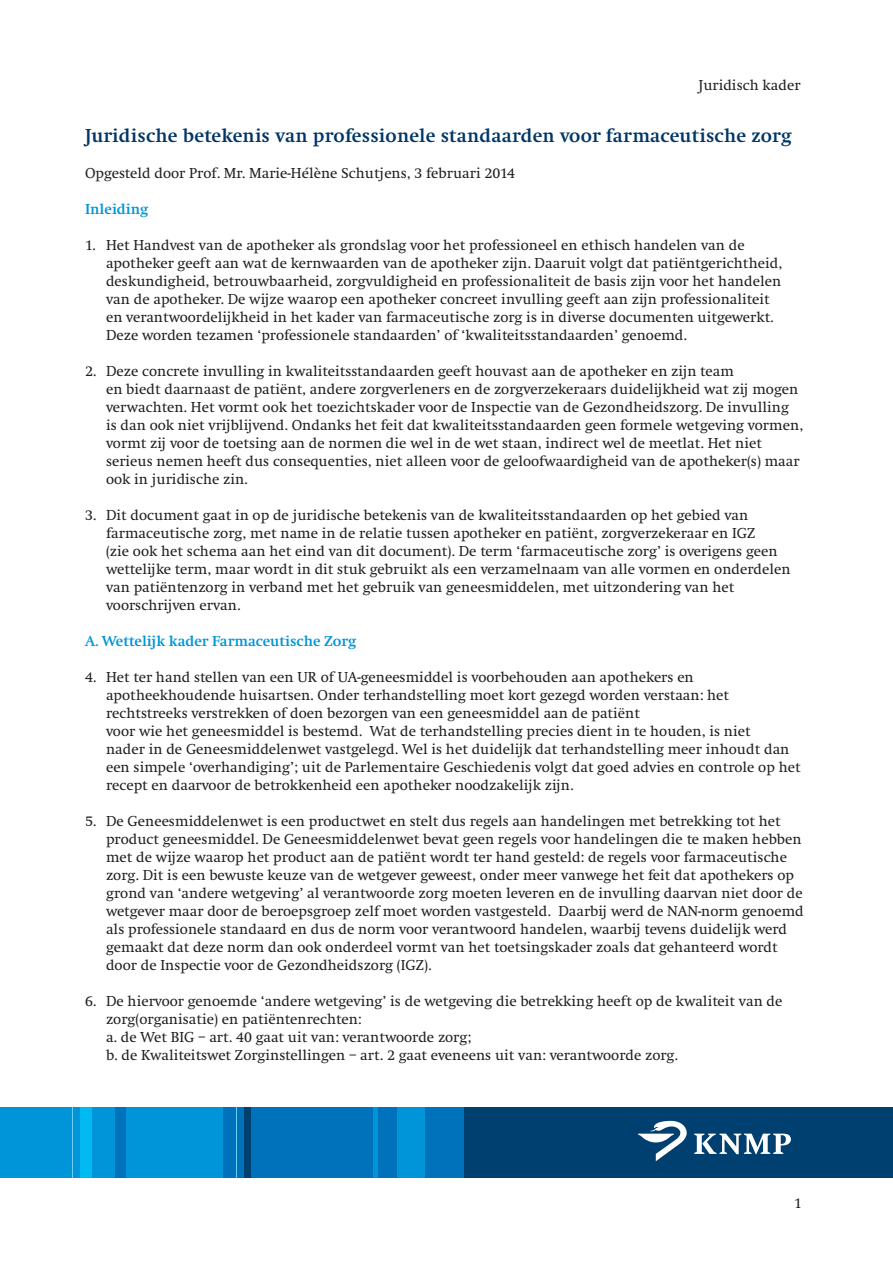
<style>
.page{position:relative;width:893px;height:1263px;background:#fff}
.page>*{position:absolute;margin:0;border:0;box-sizing:border-box;transform-origin:0 0}
.t1{font:700 19.5px "Swift";letter-spacing:.01em;color:#003667}
.t2{font:15px/18px "Swift";color:#231f20}
.t3{font:700 15px "Swift";color:#0095d9}
</style>
<div class="page">
<div style="left:463px;top:1108px;width:430px;height:70px;background:#004071"></div>
<div style="left:222px;top:1108px;width:242px;height:70px;background:#0072bc"></div>
<div style="left:0;top:1108px;width:223px;height:70px;background:#0095d9"></div>
<div style="left:245px;top:1108px;width:6px;height:70px;background:#004071"></div>
<div style="left:80px;top:1108px;width:12px;height:70px;background:#00baf1"></div>
<div style="left:397px;top:1108px;width:27px;height:70px;background:#0095d9"></div>
<div style="left:115px;top:1108px;width:10px;height:70px;background:#0072bc"></div>
<div style="left:373px;top:1108px;width:5px;height:70px;background:#0095d9"></div>
<svg style="left:638px;top:1121px;width:49px;height:40px"></svg>
<svg style="left:694px;top:1133px;width:97px;height:21px"></svg>
<hr style="left:72px;top:1108px;width:1px;height:70px;background:#6bcff6">
<hr style="left:236px;top:1108px;width:1px;height:70px;background:#6bcff6">
<p class="t2" style="left:698px;top:76px;width:104px">Juridisch kader</p>
<h1 class="t1" style="left:85px;top:125px;width:708px">Juridische betekenis van professionele standaarden voor farmaceutische zorg</h1>
<p class="t2" style="left:85px;top:165px;width:431px">Opgesteld door Prof. Mr. Marie-Hélène Schutjens, 3 februari 2014</p>
<p class="t3" style="left:85px;top:201px;width:65px">Inleiding</p>
<p class="t2" style="left:106px;top:237px;width:678px;text-indent:-21px">1. Het Handvest van de apotheker als grondslag voor het professioneel en ethisch handelen van de apotheker geeft aan wat de kernwaarden van de apotheker zijn. Daaruit volgt dat patiëntgerichtheid, deskundigheid, betrouwbaarheid, zorgvuldigheid en professionaliteit de basis zijn voor het handelen van de apotheker. De wijze waarop een apotheker concreet invulling geeft aan zijn professionaliteit en verantwoordelijkheid in het kader van farmaceutische zorg is in diverse documenten uitgewerkt.<br>Deze worden tezamen ‘professionele standaarden’ of ‘kwaliteitsstandaarden’ genoemd.</p>
<p class="t2" style="left:106px;top:363px;width:699px;text-indent:-21px">2. Deze concrete invulling in kwaliteitsstandaarden geeft houvast aan de apotheker en zijn team<br>en biedt daarnaast de patiënt, andere zorgverleners en de zorgverzekeraars duidelijkheid wat zij mogen verwachten. Het vormt ook het toezichtskader voor de Inspectie van de Gezondheidszorg. De invulling is dan ook niet vrijblijvend. Ondanks het feit dat kwaliteitsstandaarden geen formele wetgeving vormen, vormt zij voor de toetsing aan de normen die wel in de wet staan, indirect wel de meetlat. Het niet serieus nemen heeft dus consequenties, niet alleen voor de geloofwaardigheid van de apotheker(s) maar ook in juridische zin.</p>
<p class="t2" style="left:106px;top:507px;width:686px;text-indent:-21px">3. Dit document gaat in op de juridische betekenis van de kwaliteitsstandaarden op het gebied van farmaceutische zorg, met name in de relatie tussen apotheker en patiënt, zorgverzekeraar en IGZ<br>(zie ook het schema aan het eind van dit document). De term ‘farmaceutische zorg’ is overigens geen wettelijke term, maar wordt in dit stuk gebruikt als een verzamelnaam van alle vormen en onderdelen van patiëntenzorg in verband met het gebruik van geneesmiddelen, met uitzondering van het voorschrijven ervan.</p>
<p class="t3" style="left:85px;top:633px;width:273px">A. Wettelijk kader Farmaceutische Zorg</p>
<p class="t2" style="left:106px;top:669px;width:696px;text-indent:-21px">4. Het ter hand stellen van een UR of UA-geneesmiddel is voorbehouden aan apothekers en apotheekhoudende huisartsen. Onder terhandstelling moet kort gezegd worden verstaan: het rechtstreeks verstrekken of doen bezorgen van een geneesmiddel aan de patiënt<br>voor wie het geneesmiddel is bestemd. Wat de terhandstelling precies dient in te houden, is niet<br>nader in de Geneesmiddelenwet vastgelegd. Wel is het duidelijk dat terhandstelling meer inhoudt dan een simpele ‘overhandiging’; uit de Parlementaire Geschiedenis volgt dat goed advies en controle op het recept en daarvoor de betrokkenheid een apotheker noodzakelijk zijn.</p>
<p class="t2" style="left:106px;top:813px;width:699px;text-indent:-21px">5. De Geneesmiddelenwet is een productwet en stelt dus regels aan handelingen met betrekking tot het product geneesmiddel. De Geneesmiddelenwet bevat geen regels voor handelingen die te maken hebben met de wijze waarop het product aan de patiënt wordt ter hand gesteld: de regels voor farmaceutische zorg. Dit is een bewuste keuze van de wetgever geweest, onder meer vanwege het feit dat apothekers op grond van ‘andere wetgeving’ al verantwoorde zorg moeten leveren en de invulling daarvan niet door de wetgever maar door de beroepsgroep zelf moet worden vastgesteld. Daarbij werd de NAN-norm genoemd als professionele standaard en dus de norm voor verantwoord handelen, waarbij tevens duidelijk werd gemaakt dat deze norm dan ook onderdeel vormt van het toetsingskader zoals dat gehanteerd wordt door de Inspectie voor de Gezondheidszorg (IGZ).</p>
<p class="t2" style="left:106px;top:993px;width:678px;text-indent:-21px">6. De hiervoor genoemde ‘andere wetgeving’ is de wetgeving die betrekking heeft op de kwaliteit van de zorg(organisatie) en patiëntenrechten:<br>a. de Wet BIG – art. 40 gaat uit van: verantwoorde zorg;<br>b. de Kwaliteitswet Zorginstellingen – art. 2 gaat eveneens uit van: verantwoorde zorg.</p>
<p class="t2" style="left:794px;top:1195px;width:9px">1</p>
</div>
